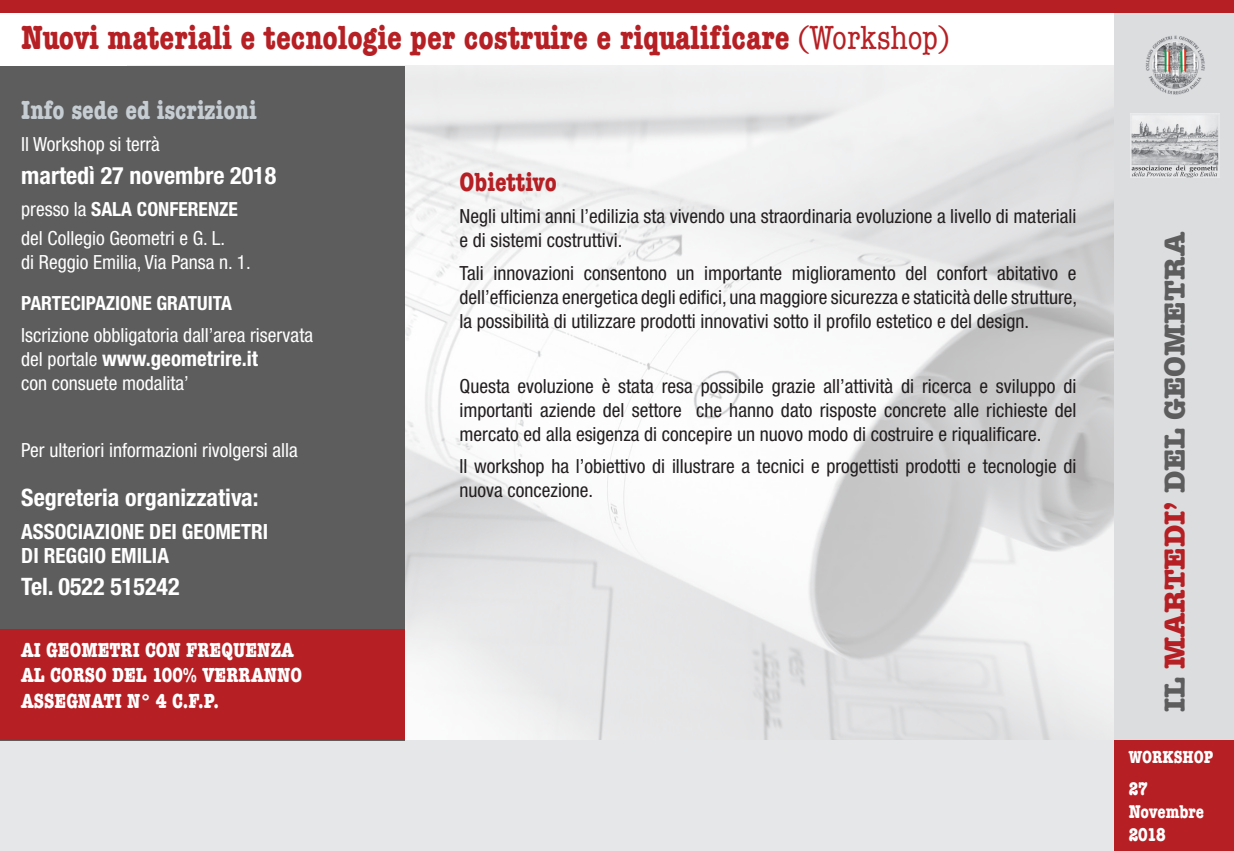
<style>
.page{position:relative;width:1234px;height:851px;background:#fff}
.page>*{position:absolute;margin:0;border:0;box-sizing:border-box;transform-origin:0 0}
.t1{font:700 condensed 34.5px "American Typewriter";color:#b62024}
.t2{font:700 30px "American Typewriter";color:#5d5d5e}
.t3{font:700 condensed 27px "American Typewriter";color:#c6ced4}
.t4{font:700 condensed 27px "American Typewriter";color:#b62024}
.t5{font:700 condensed 24px "Helvetica Neue";color:#fff}
.t6{font:700 condensed 21px "Helvetica Neue";color:#fff}
.t7{font:700 condensed 21px "American Typewriter";color:#fff}
.t8{font:condensed 19.5px/24px "Helvetica Neue";color:#231f20}
.t9{font:condensed 19.5px "Helvetica Neue";color:#fff}
.t10{font:700 condensed 19.5px "Helvetica Neue";color:#fff}
.t11{font:700 condensed 19.05px/23px "American Typewriter";color:#fff}
.t12{font:700 condensed 18px "American Typewriter";color:#fff}
.s1{font-weight:400}
.s2{font-weight:400;font-size:19.5px}
.s3{color:#b62024}
</style>
<div class="page">
<img style="left:404px;top:66px;width:710px;height:674px">
<div style="left:0;top:740px;width:1233px;height:110px;background:#e6e7e9"></div>
<div style="left:0;top:66px;width:404px;height:674px;background:#5d5d5e"></div>
<div style="left:1114px;top:13px;width:119px;height:825px;background:#dcdddf"></div>
<div style="left:0;top:0;width:1233px;height:13px;background:#b62024"></div>
<div style="left:1114px;top:740px;width:119px;height:110px;background:#b62024"></div>
<img style="left:1130px;top:113px;width:89px;height:64px">
<img style="left:1145px;top:35px;width:60px;height:60px">
<img style="left:1151px;top:42px;width:46px;height:46px;border-radius:23px">
<div style="left:0;top:629px;width:404px;height:111px;background:#b62024"></div>
<p class="t1" style="left:21px;top:10px;width:929px">Nuovi materiali e tecnologie per costruire e riqualificare <span class="s1">(Workshop)</span></p>
<p class="t3" style="left:21px;top:88px;width:237px">Info sede ed iscrizioni</p>
<p class="t9" style="left:21px;top:133px;width:140px">Il Workshop si terrà</p>
<p class="t5" style="left:21px;top:161px;width:256px">martedì 27 novembre 2018</p>
<p class="t10" style="left:21px;top:198px;width:218px"><span class="s1">presso la</span> SALA CONFERENZE</p>
<p class="t9" style="left:21px;top:226px;width:205px">del Collegio Geometri e G. L.</p>
<p class="t9" style="left:21px;top:250px;width:231px">di Reggio Emilia, Via Pansa n. 1.</p>
<p class="t10" style="left:21px;top:291px;width:212px">PARTECIPAZIONE GRATUITA</p>
<p class="t9" style="left:21px;top:324px;width:293px">Iscrizione obbligatoria dall’area riservata</p>
<p class="t6" style="left:21px;top:346px;width:238px"><span class="s2">del portale</span> www.geometrire.it</p>
<p class="t9" style="left:21px;top:372px;width:169px">con consuete modalita’</p>
<p class="t9" style="left:21px;top:438px;width:278px">Per ulteriori informazioni rivolgersi alla</p>
<p class="t5" style="left:21px;top:483px;width:239px">Segreteria organizzativa:</p>
<p class="t6" style="left:21px;top:518px;width:248px">ASSOCIAZIONE DEI GEOMETRI</p>
<p class="t6" style="left:21px;top:542px;width:149px">DI REGGIO EMILIA</p>
<p class="t5" style="left:21px;top:572px;width:160px">Tel. 0522 515242</p>
<p class="t7" style="left:21px;top:633px;width:274px">AI GEOMETRI CON FREQUENZA</p>
<p class="t7" style="left:21px;top:658px;width:282px">AL CORSO DEL 100% VERRANNO</p>
<p class="t7" style="left:21px;top:683px;width:199px">ASSEGNATI N° 4 C.F.P.</p>
<p class="t4" style="left:459px;top:160px;width:99px">Obiettivo</p>
<p class="t8" style="left:459px;top:204px;width:618px">Negli ultimi anni l’edilizia sta vivendo una straordinaria evoluzione a livello di materiali e di sistemi costruttivi.</p>
<p class="t8" style="left:459px;top:261px;width:619px;text-align:justify">Tali innovazioni consentono un importante miglioramento del confort abitativo e dell’efficienza energetica degli edifici, una maggiore sicurezza e staticità delle strutture, la possibilità di utilizzare prodotti innovativi sotto il profilo estetico e del design.</p>
<p class="t8" style="left:459px;top:374px;width:618px;text-align:justify">Questa evoluzione è stata resa possibile grazie all’attività di ricerca e sviluppo di importanti aziende del settore che hanno dato risposte concrete alle richieste del mercato ed alla esigenza di concepire un nuovo modo di costruire e riqualificare.</p>
<p class="t8" style="left:459px;top:454px;width:618px">Il workshop ha l’obiettivo di illustrare a tecnici e progettisti prodotti e tecnologie di nuova concezione.</p>
<p class="t2" style="left:1148px;top:711px;width:481px;rotate:-90deg">IL <span class="s3">MARTEDI’</span> DEL GEOMETRA</p>
<p class="t12" style="left:1128px;top:742px;width:86px">WORKSHOP</p>
<p class="t11" style="left:1128px;top:776px;width:21px">27</p>
<p class="t11" style="left:1128px;top:799px;width:77px">Novembre<br>2018</p>
</div>
